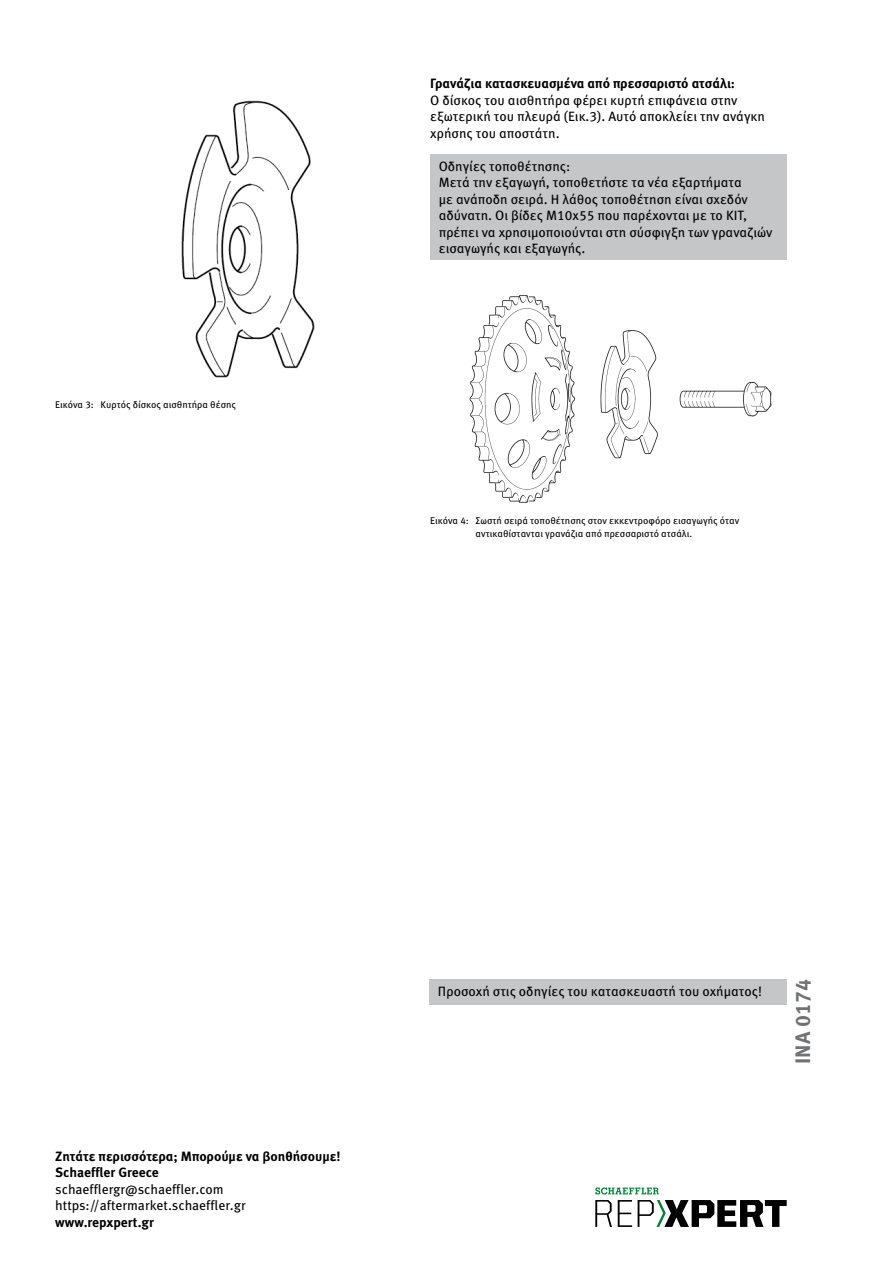
<style>
.page{position:relative;width:893px;height:1263px;background:#fff}
.page>*{position:absolute;margin:0;border:0;box-sizing:border-box;transform-origin:0 0}
.t1{font:700 21px "Meta Pro";color:#6f7172}
.t2{font:13.5px/16.5px "Meta Pro";color:#000}
.t3{font:700 13.5px/16.5px "Meta Pro";color:#000}
.t4{font:9.75px/12.8px "Meta Pro";color:#000;text-align:center}
</style>
<div class="page">
<svg style="left:595px;top:1200px;width:17px;height:27px"></svg>
<svg style="left:618px;top:1200px;width:14px;height:27px"></svg>
<svg style="left:638px;top:1200px;width:149px;height:27px"></svg>
<svg style="left:595px;top:1187px;width:64px;height:7px"></svg>
<div style="left:429px;top:980px;width:358px;height:25px;background:#c5c6c7"></div>
<img style="left:181px;top:100px;width:134px;height:278px">
<img style="left:469px;top:295px;width:303px;height:208px">
<div style="left:430px;top:154px;width:357px;height:106px;background:#c5c6c7"></div>
<p class="t4" style="left:55px;top:398px;width:182px">Εικόνα 3: Κυρτός δίσκος αισθητήρα θέσης</p>
<p class="t3" style="left:430px;top:74px;width:306px">Γρανάζια κατασκευασμένα από πρεσσαριστό ατσάλι:</p>
<p class="t2" style="left:430px;top:91px;width:336px">Ο δίσκος του αισθητήρα φέρει κυρτή επιφάνεια στην εξωτερική του πλευρά (Εικ.3). Αυτό αποκλείει την ανάγκη χρήσης του αποστάτη.</p>
<p class="t2" style="left:439px;top:157px;width:335px">Οδηγίες τοποθέτησης:<br>Μετά την εξαγωγή, τοποθετήστε τα νέα εξαρτήματα<br>με ανάποδη σειρά. Η λάθος τοποθέτηση είναι σχεδόν αδύνατη. Οι βίδες M10x55 που παρέχονται με το ΚΙΤ, πρέπει να χρησιμοποιούνται στη σύσφιγξη των γραναζιών εισαγωγής και εξαγωγής.</p>
<p class="t4" style="left:430px;top:514px;width:310px">Εικόνα 4: Σωστή σειρά τοποθέτησης στον εκκεντροφόρο εισαγωγής όταν αντικαθίστανται γρανάζια από πρεσσαριστό ατσάλι.</p>
<p class="t3" style="left:55px;top:1147px;width:287px">Ζητάτε περισσότερα; Μπορούμε να βοηθήσουμε!<br>Schaeffler Greece</p>
<p class="t2" style="left:55px;top:1180px;width:192px">schaefflergr@schaeffler.com https://aftermarket.schaeffler.gr</p>
<p class="t3" style="left:55px;top:1213px;width:100px">www.repxpert.gr</p>
<p class="t2" style="left:438px;top:982px;width:326px">Προσοχή στις οδηγίες του κατασκευαστή του οχήματος!</p>
<h1 class="t1" style="left:786px;top:1064px;width:86px;rotate:-90deg">INA 0174</h1>
</div>
